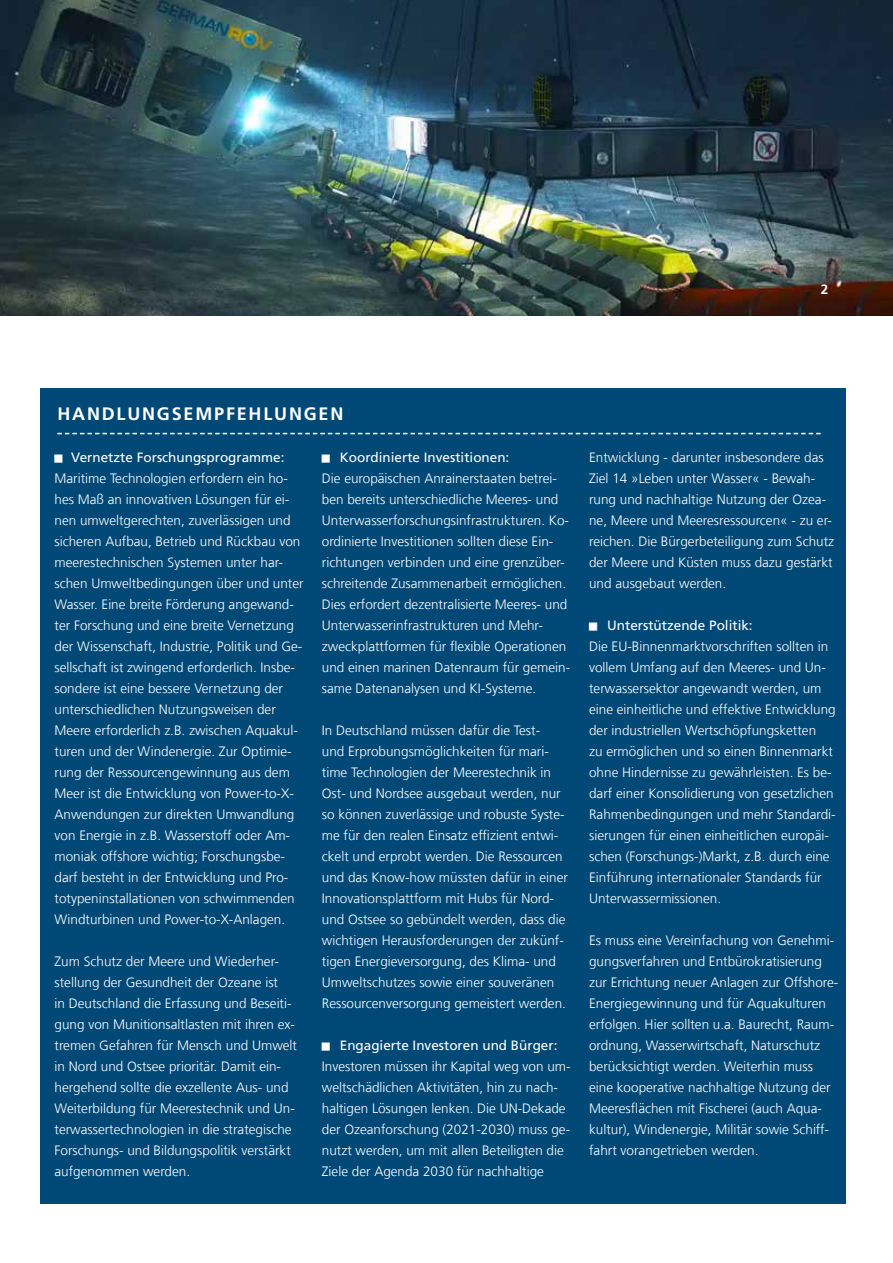
<style>
.page{position:relative;width:893px;height:1263px;background:#fff}
.page>*{position:absolute;margin:0;border:0;box-sizing:border-box;transform-origin:0 0}
.t1{font:700 18px "Frutiger LT Com";letter-spacing:.1em;color:#fff}
.t2{font:300 13.5px/21px "Frutiger LT Com";color:#fff}
.t3{font:13.5px "Frutiger LT Com";color:#fff}
.t4{font:700 13.5px "Frutiger LT Com";color:#fff}
</style>
<div class="page">
<div style="left:40px;top:388px;width:806px;height:815px;background:#004977"></div>
<svg style="left:57px;top:433px;width:764px;height:1px"></svg>
<img style="left:0;top:0;width:893px;height:315px">
<p class="t4" style="left:821px;top:281px;width:9px">2</p>
<h1 class="t1" style="left:57px;top:403px;width:287px">HANDLUNGSEMPFEHLUNGEN</h1>
<p class="t3" style="left:71px;top:449px;width:215px">Vernetzte Forschungsprogramme:</p>
<p class="t2" style="left:55px;top:468px;width:251px">Maritime Technologien erfordern ein ho&shy;hes Maß an innovativen Lösungen für ei&shy;nen umweltgerechten, zuverlässigen und sicheren Aufbau, Betrieb und Rückbau von meerestechnischen Systemen unter har&shy;schen Umweltbedingungen über und unter Wasser. Eine breite Förderung angewand&shy;ter Forschung und eine breite Vernetzung der Wissenschaft, Industrie, Politik und Ge&shy;sellschaft ist zwingend erforderlich. Insbe&shy;sondere ist eine bessere Vernetzung der unterschiedlichen Nutzungsweisen der Meere erforderlich z.B. zwischen Aquakul&shy;turen und der Windenergie. Zur Optimie&shy;rung der Ressourcengewinnung aus dem Meer ist die Entwicklung von Power-to-X-Anwendungen zur direkten Umwandlung von Energie in z.B. Wasserstoff oder Am&shy;moniak offshore wichtig; Forschungsbe&shy;darf besteht in der Entwicklung und Pro&shy;totypeninstallationen von schwimmenden Windturbinen und Power-to-X-Anlagen.</p>
<p class="t2" style="left:55px;top:951px;width:244px">Zum Schutz der Meere und Wiederher&shy;stellung der Gesundheit der Ozeane ist<br>in Deutschland die Erfassung und Beseiti&shy;gung von Munitionsaltlasten mit ihren ex&shy;tremen Gefahren für Mensch und Umwelt in Nord und Ostsee prioritär. Damit ein&shy;hergehend sollte die exzellente Aus- und Weiterbildung für Meerestechnik und Un&shy;terwassertechnologien in die strategische Forschungs- und Bildungspolitik verstärkt aufgenommen werden.</p>
<p class="t3" style="left:340px;top:449px;width:171px">Koordinierte Investitionen:</p>
<p class="t2" style="left:322px;top:468px;width:250px">Die europäischen Anrainerstaaten betrei&shy;ben bereits unterschiedliche Meeres- und Unterwasserforschungsinfrastrukturen. Ko&shy;ordinierte Investitionen sollten diese Ein&shy;richtungen verbinden und eine grenzüber&shy;schreitende Zusammenarbeit ermöglichen.<br>Dies erfordert dezentralisierte Meeres- und Unterwasserinfrastrukturen und Mehr&shy;zweckplattformen für flexible Operationen und einen marinen Datenraum für gemein&shy;same Datenanalysen und KI-Systeme.</p>
<p class="t2" style="left:322px;top:720px;width:248px">In Deutschland müssen dafür die Test-<br>und Erprobungsmöglichkeiten für mari&shy;time Technologien der Meerestechnik in Ost- und Nordsee ausgebaut werden, nur so können zuverlässige und robuste Syste&shy;me für den realen Einsatz effizient entwi&shy;ckelt und erprobt werden. Die Ressourcen und das Know-how müssten dafür in einer Innovationsplattform mit Hubs für Nord&shy;und Ostsee so gebündelt werden, dass die wichtigen Herausforderungen der zukünf&shy;tigen Energieversorgung, des Klima- und Umweltschutzes sowie einer souveränen Ressourcenversorgung gemeistert werden.</p>
<p class="t3" style="left:340px;top:1037px;width:219px">Engagierte Investoren und Bürger:</p>
<p class="t2" style="left:322px;top:1056px;width:250px">Investoren müssen ihr Kapital weg von um&shy;weltschädlichen Aktivitäten, hin zu nach&shy;haltigen Lösungen lenken. Die UN-Dekade der Ozeanforschung (2021-2030) muss ge&shy;nutzt werden, um mit allen Beteiligten die Ziele der Agenda 2030 für nachhaltige</p>
<p class="t2" style="left:589px;top:447px;width:247px">Entwicklung - darunter insbesondere das Ziel 14 »Leben unter Wasser« - Bewah&shy;rung und nachhaltige Nutzung der Ozea&shy;ne, Meere und Meeresressourcen« - zu er&shy;reichen. Die Bürgerbeteiligung zum Schutz der Meere und Küsten muss dazu gestärkt und ausgebaut werden.</p>
<p class="t3" style="left:607px;top:617px;width:147px">Unterstützende Politik:</p>
<p class="t2" style="left:589px;top:636px;width:248px">Die EU-Binnenmarktvorschriften sollten in vollem Umfang auf den Meeres- und Un&shy;terwassersektor angewandt werden, um eine einheitliche und effektive Entwicklung der industriellen Wertschöpfungsketten<br>zu ermöglichen und so einen Binnenmarkt ohne Hindernisse zu gewährleisten. Es be&shy;darf einer Konsolidierung von gesetzlichen Rahmenbedingungen und mehr Standardi&shy;sierungen für einen einheitlichen europäi&shy;schen (Forschungs-)Markt, z.B. durch eine Einführung internationaler Standards für Unterwassermissionen.</p>
<p class="t2" style="left:589px;top:930px;width:250px">Es muss eine Vereinfachung von Genehmi-- gungsverfahren und Entbürokratisierung zur Errichtung neuer Anlagen zur Offshore-Energiegewinnung und für Aquakulturen erfolgen. Hier sollten u.a. Baurecht, Raum&shy;ordnung, Wasserwirtschaft, Naturschutz berücksichtigt werden. Weiterhin muss eine kooperative nachhaltige Nutzung der Meeresflächen mit Fischerei (auch Aqua&shy;kultur), Windenergie, Militär sowie Schiff&shy;fahrt vorangetrieben werden.</p>
</div>
